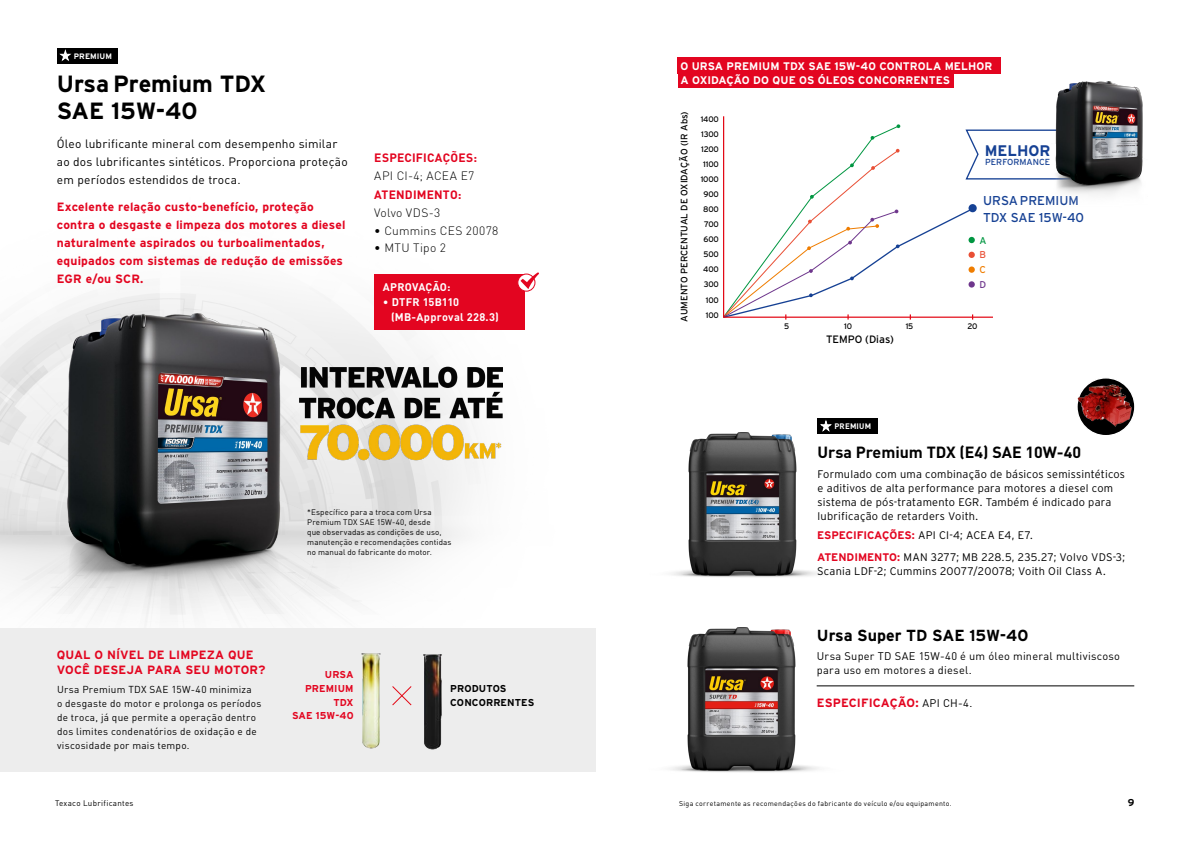
<style>
.page{position:relative;width:1191px;height:842px;background:#fff}
.page>*{position:absolute;margin:0;border:0;box-sizing:border-box;transform-origin:0 0}
.t1{font:700 23.5px/26.8px "Interstate";color:#000}
.t2{font:700 16px "DIN Pro";color:#000}
.t3{font:700 16px "Interstate";color:#000}
.t4{font:700 15.3px "Interstate";color:#164194}
.t5{font:12.9px/17.1px "Interstate";color:#164194}
.t6{font:700 12px/18px "Interstate";letter-spacing:.015em;color:#e30520}
.t7{font:12px/18px "DIN Pro";letter-spacing:.015em;color:#000}
.t8{font:300 12px "DIN Pro";letter-spacing:.02em;color:#000}
.t9{font:700 12px "DIN Pro";letter-spacing:.02em;color:#e30520}
.t10{font:300 11px/14px "Interstate";letter-spacing:.02em;color:#000}
.t11{font:700 11px/14px "Interstate";letter-spacing:.005em;color:#fff}
.t12{font:11px/14px "DIN Pro";letter-spacing:.02em;color:#000}
.t13{font:700 11px/15.2px "DIN Pro";letter-spacing:.025em;color:#fff}
.t14{font:10.7px "Interstate";color:#000}
.t15{font:10px/14px "DIN Pro";letter-spacing:.025em;color:#000}
.t16{font:700 10px/13.6px "Interstate";letter-spacing:.005em;color:#e30520;text-align:right}
.t17{font:700 10px/13.6px "Interstate";letter-spacing:.01em;color:#000}
.t18{font:9.9px "Interstate";color:#009641}
.t19{font:9.9px "Interstate";color:#e94f35}
.t20{font:9.9px "Interstate";color:#ef7d00}
.t21{font:9.9px "Interstate";color:#6e368c}
.t22{font:9.4px "Interstate";color:#000}
.t23{font:8.8px "Interstate";color:#164194}
.t24{font:8px/10px "DIN Pro";letter-spacing:.015em;color:#000}
.t25{font:8px "Interstate";letter-spacing:-.02em;color:#000}
.t26{font:8px "DIN Pro";letter-spacing:.035em;color:#000}
.t27{font:700 7.9px "Interstate";letter-spacing:.01em;color:#fff}
.t28{font:700 7.9px "DIN Pro";letter-spacing:.025em;color:#fff}
.t29{font:7px "DIN Pro";letter-spacing:.04em;color:#000}
.s1{font-weight:400}
.s2{font-weight:700;color:#e30520}
.s3{font-family:"DIN Pro";font-weight:400;font-size:11px;color:#000}
</style>
<div class="page">
<div style="left:677px;top:57px;width:324px;height:16px;background:#e30520"></div>
<div style="left:677px;top:72px;width:276px;height:16px;background:#e30520"></div>
<img style="left:0;top:289px;width:533px;height:316px">
<div style="left:0;top:628px;width:595px;height:143px;background:#ededed"></div>
<img style="left:57px;top:313px;width:446px;height:309px">
<img style="left:361px;top:653px;width:20px;height:96px">
<img style="left:423px;top:654px;width:19px;height:96px">
<svg style="left:392px;top:686px;width:20px;height:20px"></svg>
<svg style="left:723px;top:124px;width:328px;height:196px"></svg>
<div style="left:968px;top:204px;width:8px;height:8px;background:#164194;border-radius:50%"></div>
<img style="left:1051px;top:81px;width:92px;height:114px">
<div style="left:57px;top:48px;width:60px;height:16px;background:#000"></div>
<svg style="left:59px;top:50px;width:13px;height:12px"></svg>
<svg style="left:1077px;top:378px;width:57px;height:58px"></svg>
<div style="left:1076px;top:377px;width:59px;height:59px;border:1px solid #fff;border-radius:50%"></div>
<img style="left:1076px;top:385px;width:57px;height:43px">
<hr style="left:816px;top:686px;width:318px;height:1px;background:#000">
<img style="left:670px;top:628px;width:173px;height:144px">
<div style="left:374px;top:274px;width:151px;height:55px;background:#e30520"></div>
<svg style="left:518px;top:274px;width:17px;height:17px"></svg>
<div style="left:517px;top:274px;width:18px;height:18px;border:1px solid #e30520;border-radius:50%"></div>
<svg style="left:520px;top:272px;width:19px;height:17px"></svg>
<img style="left:671px;top:433px;width:149px;height:144px">
<div style="left:817px;top:418px;width:61px;height:16px;background:#000"></div>
<svg style="left:820px;top:420px;width:12px;height:12px"></svg>
<p class="t27" style="left:74px;top:51px;width:40px">PREMIUM</p>
<h1 class="t1" style="left:57px;top:71px;width:211px">Ursa Premium TDX<br>SAE 15W-40</h1>
<p class="t7" style="left:57px;top:134px;width:292px">Óleo lubrificante mineral com desempenho similar ao dos lubrificantes sintéticos. Proporciona proteção em períodos estendidos de troca.</p>
<p class="t6" style="left:57px;top:198px;width:290px">Excelente relação custo-benefício, proteção contra o desgaste e limpeza dos motores a diesel naturalmente aspirados ou turboalimentados, equipados com sistemas de redução de emissões EGR e/ou SCR.</p>
<p class="t9" style="left:374px;top:147px;width:104px">ESPECIFICAÇÕES:</p>
<p class="t9" style="left:374px;top:184px;width:89px">ATENDIMENTO:</p>
<p class="t8" style="left:374px;top:166px;width:102px">API CI-4; ACEA E7</p>
<p class="t8" style="left:374px;top:203px;width:67px">Volvo VDS-3</p>
<p class="t8" style="left:374px;top:221px;width:125px">• Cummins CES 20078</p>
<p class="t8" style="left:374px;top:239px;width:73px">• MTU Tipo 2</p>
<p class="t13" style="left:383px;top:278px;width:69px">APROVAÇÃO:</p>
<p class="t13" style="left:391px;top:293px;width:109px;text-indent:-8px"><span class="s1">•</span> DTFR 15B110 (MB-Approval 228.3)</p>
<p class="t24" style="left:307px;top:506px;width:146px">*Específico para a troca com Ursa Premium TDX SAE 15W-40, desde<br>que observadas as condições de uso, manutenção e recomendações contidas no manual do fabricante do motor.</p>
<p class="t6" style="left:57px;top:647px;width:210px;line-height:15.2px">QUAL O NÍVEL DE LIMPEZA QUE<br>VOCÊ DESEJA PARA SEU MOTOR?</p>
<p class="t15" style="left:57px;top:682px;width:206px">Ursa Premium TDX SAE 15W-40 minimiza<br>o desgaste do motor e prolonga os períodos de troca, já que permite a operação dentro dos limites condenatórios de oxidação e de viscosidade por mais tempo.</p>
<p class="t16" style="left:292px;top:668px;width:63px">URSA<br>PREMIUM<br>TDX<br>SAE 15W-40</p>
<p class="t17" style="left:450px;top:682px;width:86px">PRODUTOS<br>CONCORRENTES</p>
<p class="t11" style="left:680px;top:59px;width:313px">O URSA PREMIUM TDX SAE 15W-40 CONTROLA MELHOR<br>A OXIDAÇÃO DO QUE OS ÓLEOS CONCORRENTES</p>
<p class="t22" style="left:679px;top:322px;width:212px;rotate:-90deg">AUMENTO PERCENTUAL DE OXIDAÇÃO (IR Abs)</p>
<p class="t25" style="left:700px;top:115px;width:20px">1400</p>
<p class="t25" style="left:701px;top:130px;width:19px">1300</p>
<p class="t25" style="left:701px;top:145px;width:19px">1200</p>
<p class="t25" style="left:703px;top:160px;width:17px">1100</p>
<p class="t25" style="left:700px;top:175px;width:20px">1000</p>
<p class="t25" style="left:703px;top:190px;width:17px">900</p>
<p class="t25" style="left:703px;top:205px;width:17px">800</p>
<p class="t25" style="left:704px;top:220px;width:16px">700</p>
<p class="t25" style="left:703px;top:235px;width:17px">600</p>
<p class="t25" style="left:703px;top:250px;width:17px">500</p>
<p class="t25" style="left:703px;top:265px;width:17px">400</p>
<p class="t25" style="left:704px;top:280px;width:17px">300</p>
<p class="t25" style="left:706px;top:295px;width:15px">100</p>
<p class="t25" style="left:706px;top:310px;width:15px">100</p>
<h3 class="t4" style="left:984px;top:142px;width:67px">MELHOR</h3>
<p class="t23" style="left:985px;top:157px;width:67px">PERFORMANCE</p>
<p class="t5" style="left:983px;top:192px;width:103px">URSA PREMIUM<br>TDX SAE 15W-40</p>
<p class="t18" style="left:979px;top:235px;width:9px">A</p>
<p class="t19" style="left:979px;top:249px;width:8px">B</p>
<p class="t20" style="left:979px;top:264px;width:8px">C</p>
<p class="t21" style="left:979px;top:279px;width:8px">D</p>
<p class="t25" style="left:784px;top:322px;width:7px">5</p>
<p class="t25" style="left:844px;top:322px;width:9px">10</p>
<p class="t25" style="left:905px;top:322px;width:9px">15</p>
<p class="t25" style="left:967px;top:322px;width:12px">20</p>
<p class="t14" style="left:826px;top:333px;width:69px">TEMPO (Dias)</p>
<p class="t28" style="left:834px;top:420px;width:38px">PREMIUM</p>
<h2 class="t2" style="left:817px;top:438px;width:265px">Ursa Premium TDX (E4) SAE 10W-40</h2>
<p class="t10" style="left:817px;top:467px;width:309px">Formulado com uma combinação de básicos semissintéticos e aditivos de alta performance para motores a diesel com sistema de pós-tratamento EGR. Também é indicado para lubrificação de retarders Voith.</p>
<p class="t10" style="left:817px;top:524px;width:309px;line-height:22.2px"><span class="s2">ESPECIFICAÇÕES:</span> API CI-4; ACEA E4, E7.<br><span class="s2">ATENDIMENTO:</span> MAN 3277; MB 228.5, 235.27; Volvo VDS-3;</p>
<p class="t10" style="left:817px;top:564px;width:290px">Scania LDF-2; Cummins 20077/20078; Voith Oil Class A.</p>
<h2 class="t3" style="left:817px;top:626px;width:213px">Ursa Super TD SAE 15W-40</h2>
<p class="t12" style="left:817px;top:648px;width:305px">Ursa Super TD SAE 15W-40 é um óleo mineral multiviscoso para uso em motores a diesel.</p>
<p class="t6" style="left:817px;top:694px;width:157px">ESPECIFICAÇÃO: <span class="s3">API CH-4.</span></p>
<p class="t26" style="left:55px;top:797px;width:80px">Texaco Lubrificantes</p>
<p class="t29" style="left:679px;top:798px;width:274px">Siga corretamente as recomendações do fabricante do veículo e/ou equipamento.</p>
<p class="t17" style="left:1127px;top:795px;width:8px">9</p>
</div>
